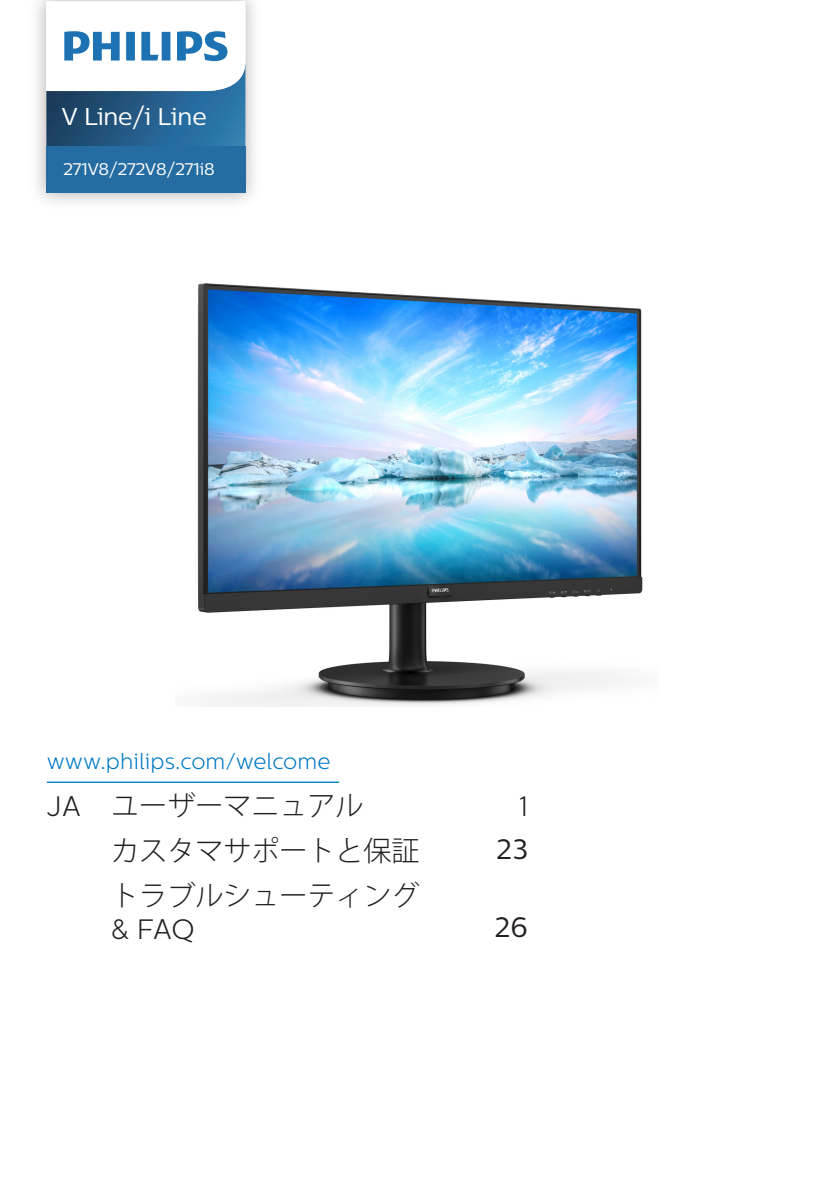
<style>
.page{position:relative;width:840px;height:1191px;background:#fff}
.page>*{position:absolute;margin:0;border:0;box-sizing:border-box;transform-origin:0 0}
.t1{font:300 28px/33.6px "Koz Go Std";color:#231f20}
.t2{font:28px "Centrale Sans";color:#231f20}
.t3{font:300 28px "Centrale Sans";color:#231f20}
.t4{font:24.4px "Centrale Sans";letter-spacing:-.005em;color:#fff}
.t5{font:300 22px "Centrale Sans";color:#0079c2}
.t6{font:16.8px "Centrale Sans";color:#fff}
.s1{font-family:"Centrale Sans"}
</style>
<div class="page">
<hr style="left:47px;top:781px;width:292px;height:2px;background:#0082c5">
<img style="left:36px;top:0;width:219px;height:122px">
<svg style="left:46px;top:1px;width:199px;height:121px"></svg>
<img style="left:36px;top:122px;width:219px;height:81px">
<div style="left:46px;top:146px;width:199px;height:47px;background:#246ca1"></div>
<img style="left:197px;top:283px;width:446px;height:423px">
<p class="t4" style="left:62px;top:101px;width:146px">V Line/i Line</p>
<p class="t6" style="left:63px;top:158px;width:153px">271V8/272V8/271i8</p>
<p class="t5" style="left:47px;top:749px;width:285px">www.philips.com/welcome</p>
<p class="t1" style="left:47px;top:790px;width:318px"><span class="s1">JA</span> ユーザーマニュアル</p>
<p class="t3" style="left:519px;top:791px;width:11px">1</p>
<p class="t1" style="left:111px;top:834px;width:310px">カスタマサポートと保証</p>
<p class="t2" style="left:496px;top:833px;width:33px">23</p>
<p class="t1" style="left:111px;top:879px;width:310px">トラブルシューティング<span class="s1">&amp; FAQ</span></p>
<p class="t2" style="left:494px;top:911px;width:35px">26</p>
</div>
